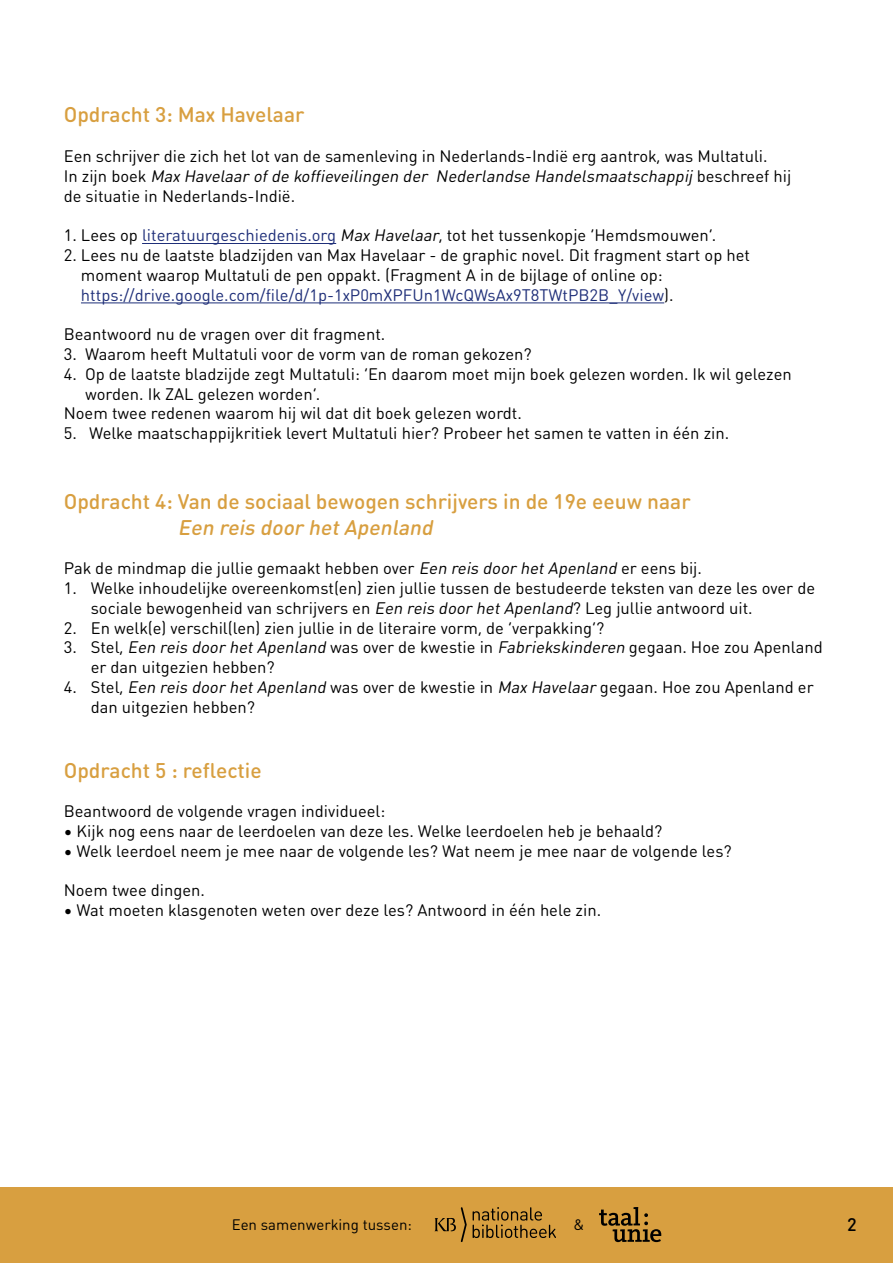
<style>
.page{position:relative;width:893px;height:1263px;background:#fff}
.page>*{position:absolute;margin:0;border:0;box-sizing:border-box;transform-origin:0 0}
.t1{font:500 21px/25.2px "DIN Round Pro";color:#d89f40}
.t2{font:500 18px "DIN Round Pro";color:#000}
.t3{font:16.5px/19.8px "DIN Round Pro";color:#000}
.t4{font:15px "DIN Round Pro";color:#000}
.s1{font-style:italic}
.s2{color:#1f2f79}
</style>
<div class="page">
<div style="left:0;top:1187px;width:893px;height:76px;background:#d89f40"></div>
<svg style="left:473px;top:1207px;width:83px;height:31px"></svg>
<svg style="left:434px;top:1207px;width:33px;height:35px"></svg>
<svg style="left:599px;top:1207px;width:62px;height:35px"></svg>
<hr style="left:142px;top:243px;width:194px;height:1px;background:#1f2f79">
<hr style="left:81px;top:302px;width:583px;height:1px;background:#1f2f79">
<h2 class="t1" style="left:64px;top:101px;width:242px">Opdracht 3: Max Havelaar</h2>
<p class="t3" style="left:64px;top:145px;width:729px">Een schrijver die zich het lot van de samenleving in Nederlands-Indië erg aantrok, was Multatuli.<br>I n z ij n b o e k <span class="s1">MaxHavelaarofde koffieveilingen der Nederlandse Handelsmaatschappij</span> b e s c h re e f h ij de situatie in Nederlands-Indië.</p>
<p class="t3" style="left:64px;top:224px;width:654px">1. Lees op <span class="s2">literatuurgeschiedenis.org</span> <span class="s1">MaxHavelaar</span>, tot het tussenkopje ‘Hemdsmouwen’.</p>
<p class="t3" style="left:81px;top:244px;width:671px;text-indent:-17px">2. Lees nu de laatste bladzijden van Max Havelaar - de graphic novel. Dit fragment start op het moment waarop Multatuli de pen oppakt. (Fragment A in de bijlage of online op: <span class="s2">https://drive.google.com/file/d/1p-1xP0mXPFUn1WcQWsAx9T8TWtPB2B_Y/view</span>).</p>
<p class="t3" style="left:64px;top:323px;width:323px">Beantwoord nu de vragen over dit fragment.</p>
<p class="t3" style="left:64px;top:343px;width:469px">3. Waarom heeft Multatuli voor de vorm van de roman gekozen?</p>
<p class="t3" style="left:64px;top:363px;width:729px">4. Op de laatste bladzijde zegt Multatuli: ‘En daarom moet mijn boek gelezen worden. Ik wil gelezen</p>
<p class="t3" style="left:85px;top:383px;width:237px">worden. Ik ZAL gelezen worden’.</p>
<p class="t3" style="left:64px;top:403px;width:460px">Noem twee redenen waarom hij wil dat dit boek gelezen wordt.</p>
<p class="t3" style="left:64px;top:422px;width:667px">5. Welke maatschappijkritiek levert Multatuli hier? Probeer het samen te vatten in één zin.</p>
<h2 class="t1" style="left:178px;top:488px;width:514px;text-indent:-114px">Opdracht 4: Van de sociaal bewogen schrijvers in de 19e eeuw naar<br><span class="s1">Een reis doorhetApenland</span></h2>
<p class="t3" style="left:64px;top:557px;width:640px">Pak de mindmap die jullie gemaakt hebben over <span class="s1">Een reis doorhetApenland</span> er eens bij.</p>
<p class="t3" style="left:91px;top:577px;width:726px;text-indent:-27px">1. Welke inhoudelijke overeenkomst(en) zien jullie tussen de bestudeerde teksten van deze les over de sociale bewogenheid van schrijvers en <span class="s1">Een reis doorhetApenland</span>? Leg jullie antwoord uit.</p>
<p class="t3" style="left:64px;top:617px;width:542px">2. En welk(e) verschil(len) zien jullie in de literaire vorm, de ‘verpakking’?</p>
<p class="t3" style="left:91px;top:637px;width:733px;text-indent:-27px">3. Stel, <span class="s1">Een reis doorhetApenland</span> was over de kwestie in <span class="s1">Fabriekskinderen</span> gegaan. Hoe zou Apenland er dan uitgezien hebben?</p>
<p class="t3" style="left:91px;top:676px;width:724px;text-indent:-27px">4. Stel, <span class="s1">Een reis doorhetApenland</span> was over de kwestie in <span class="s1">MaxHavelaar</span>gegaan. Hoe zou Apenland er dan uitgezien hebben?</p>
<h2 class="t1" style="left:64px;top:756px;width:200px">Opdracht 5 : reflectie</h2>
<p class="t3" style="left:64px;top:800px;width:323px">Beantwoord de volgende vragen individueel:</p>
<p class="t3" style="left:64px;top:820px;width:600px">• Kijk nog eens naar de leerdoelen van deze les. Welke leerdoelen heb je behaald?</p>
<p class="t3" style="left:64px;top:840px;width:669px">• Welk leerdoel neem je mee naar de volgende les? Wat neem je mee naar de volgende les?</p>
<p class="t3" style="left:64px;top:880px;width:143px">Noem twee dingen.</p>
<p class="t3" style="left:64px;top:899px;width:539px">• Wat moeten klasgenoten weten over deze les? Antwoord in één hele zin.</p>
<p class="t4" style="left:232px;top:1213px;width:182px">Een samenwerking tussen:</p>
<p class="t4" style="left:573px;top:1213px;width:12px">&amp;</p>
<p class="t2" style="left:847px;top:1211px;width:11px">2</p>
</div>
